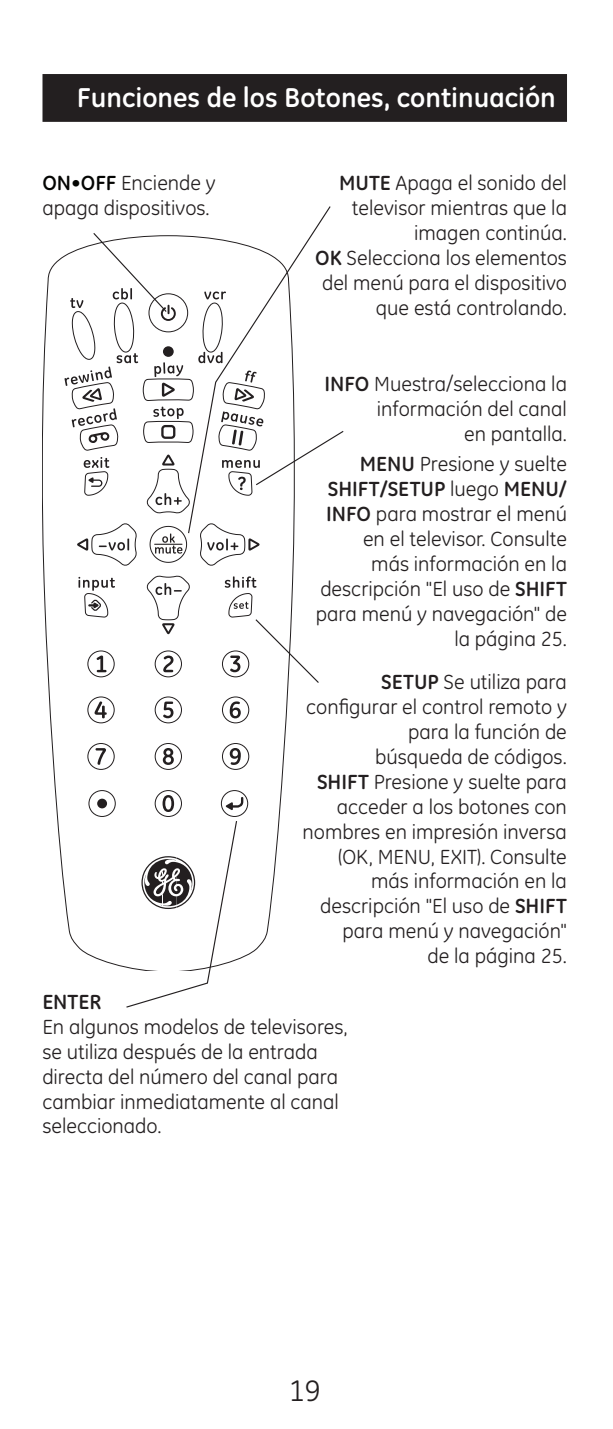
<style>
.page{position:relative;width:613px;height:1429px;background:#fff}
.page>*{position:absolute;margin:0;border:0;box-sizing:border-box;transform-origin:0 0}
.t1{font:30px "GE Inspira";color:#231f20}
.t2{font:700 27.6px "GE Inspira";color:#fff}
.t3{font:20.7px/24.9px "GE Inspira";color:#231f20;text-align:right}
.t4{font:700 20.7px "GE Inspira";color:#231f20}
.s1{font-weight:700;color:#040503}
.s2{font-weight:700}
</style>
<div class="page">
<div style="left:44px;top:75px;width:521px;height:46px;background:#231f20"></div>
<div style="left:42px;top:74px;width:524px;height:48px;border:2px solid #231f20"></div>
<svg style="left:42px;top:256px;width:247px;height:712px"></svg>
<svg style="left:155px;top:697px;width:26px;height:26px"></svg>
<div style="left:155px;top:696px;width:27px;height:27px;border:1px solid #231f20;border-radius:50%"></div>
<div style="left:155px;top:743px;width:26px;height:26px;background:#fff;border-radius:50%"></div>
<div style="left:155px;top:743px;width:27px;height:27px;border:1px solid #231f20;border-radius:50%"></div>
<div style="left:155px;top:790px;width:26px;height:26px;background:#fff;border-radius:50%"></div>
<div style="left:155px;top:790px;width:27px;height:27px;border:1px solid #231f20;border-radius:50%"></div>
<svg style="left:163px;top:701px;width:10px;height:17px"></svg>
<svg style="left:163px;top:748px;width:11px;height:17px"></svg>
<svg style="left:222px;top:697px;width:26px;height:26px"></svg>
<div style="left:222px;top:696px;width:27px;height:27px;border:1px solid #231f20;border-radius:50%"></div>
<div style="left:222px;top:743px;width:26px;height:26px;background:#fff;border-radius:50%"></div>
<div style="left:222px;top:743px;width:27px;height:27px;border:1px solid #231f20;border-radius:50%"></div>
<svg style="left:221px;top:790px;width:26px;height:26px"></svg>
<div style="left:221px;top:790px;width:27px;height:27px;border:1px solid #231f20;border-radius:50%"></div>
<svg style="left:88px;top:697px;width:26px;height:26px"></svg>
<div style="left:87px;top:696px;width:28px;height:27px;border:1px solid #231f20;border-radius:50%"></div>
<div style="left:88px;top:743px;width:26px;height:26px;background:#fff;border-radius:50%"></div>
<div style="left:87px;top:743px;width:28px;height:27px;border:1px solid #231f20;border-radius:50%"></div>
<div style="left:89px;top:790px;width:26px;height:26px;background:#fff;border-radius:50%"></div>
<div style="left:88px;top:790px;width:28px;height:27px;border:1px solid #231f20;border-radius:50%"></div>
<svg style="left:225px;top:797px;width:18px;height:13px"></svg>
<div style="left:97px;top:798px;width:10px;height:10px;background:#231f20;border-radius:50%"></div>
<svg style="left:94px;top:701px;width:13px;height:17px"></svg>
<svg style="left:229px;top:701px;width:12px;height:17px"></svg>
<svg style="left:95px;top:748px;width:11px;height:17px"></svg>
<svg style="left:229px;top:748px;width:12px;height:17px"></svg>
<svg style="left:162px;top:795px;width:12px;height:17px"></svg>
<svg style="left:125px;top:820px;width:113px;height:188px"></svg>
<svg style="left:64px;top:232px;width:280px;height:452px"></svg>
<h2 class="t2" style="left:77px;top:80px;width:480px">Funciones de los Botones, continuación</h2>
<p class="t3" style="left:42px;top:171px;width:175px;text-align:left"><span class="s1">ON•OFF</span> Enciende y apaga dispositivos.</p>
<p class="t3" style="left:315px;top:171px;width:253px"><span class="s2">MUTE</span> Apaga el sonido del televisor mientras que la imagen continúa.<br><span class="s2">OK</span> Selecciona los elementos del menú para el dispositivo que está controlando.</p>
<p class="t3" style="left:324px;top:372px;width:244px"><span class="s2">INFO</span> Muestra/selecciona la información del canal<br>en pantalla.</p>
<p class="t3" style="left:315px;top:451px;width:252px"><span class="s2">MENU</span> Presione y suelte<br><span class="s2">SHIFT/SETUP</span> luego <span class="s2">MENU/<br>INFO</span> para mostrar el menú en el televisor. Consulte<br>más información en la descripción "El uso de <span class="s2">SHIFT </span>para menú y navegación" de la página 25.</p>
<p class="t3" style="left:302px;top:669px;width:266px"><span class="s2">SETUP</span> Se utiliza para configurar el control remoto y para la función de<br>búsqueda de códigos.<br><span class="s2">SHIFT</span> Presione y suelte para acceder a los botones con nombres en impresión inversa (OK, MENU, EXIT). Consulte más información en la descripción "El uso de <span class="s2">SHIFT </span>para menú y navegación"<br>de la página 25.</p>
<p class="t4" style="left:42px;top:988px;width:60px">ENTER</p>
<p class="t3" style="left:42px;top:1014px;width:306px;text-align:left">En algunos modelos de televisores, se utiliza después de la entrada directa del número del canal para cambiar inmediatamente al canal seleccionado.</p>
<h1 class="t1" style="left:289px;top:1373px;width:33px">19</h1>
</div>
